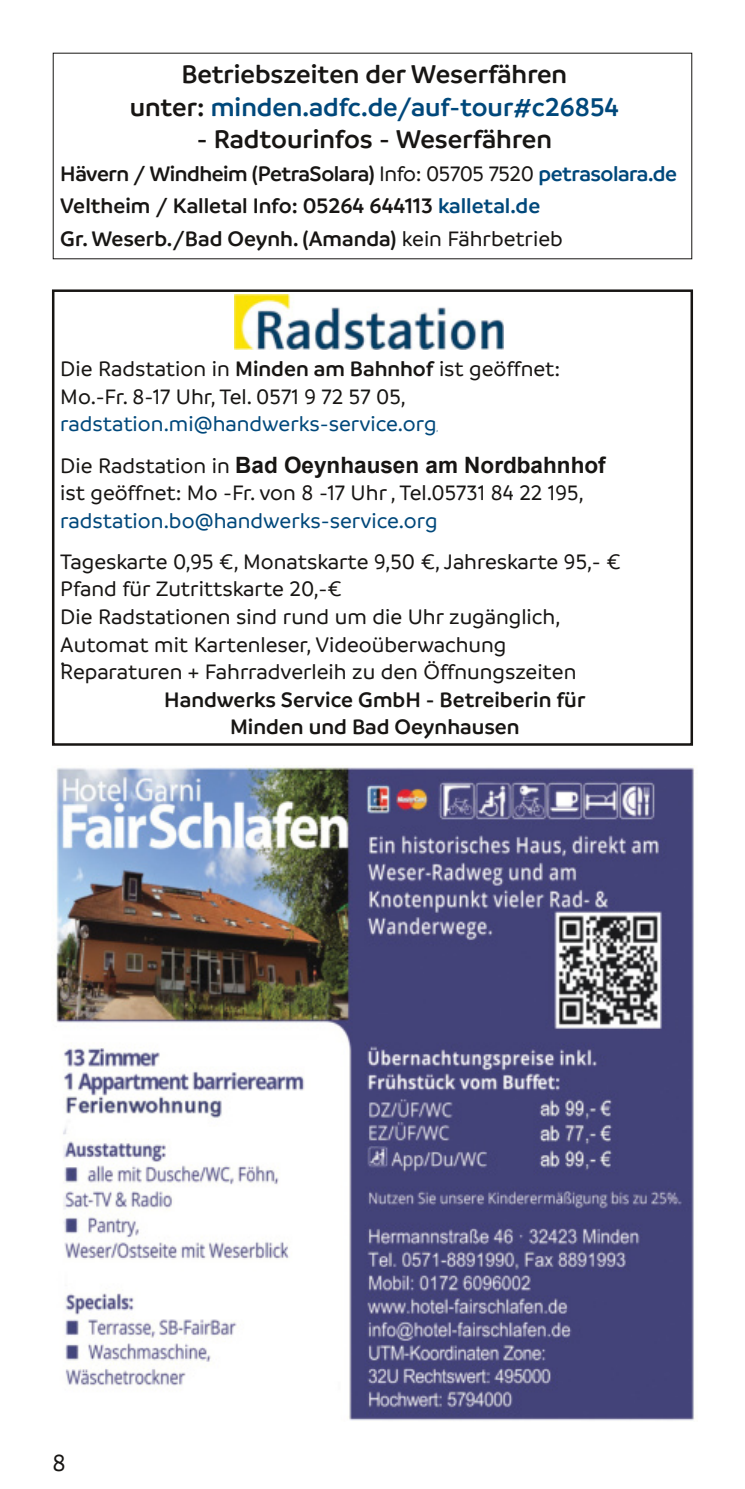
<style>
.page{position:relative;width:745px;height:1489px;background:#fff}
.page>*{position:absolute;margin:0;border:0;box-sizing:border-box;transform-origin:0 0}
.t1{font:27.5px/32.5px ".F0 x 19 bd 9 f";color:#171513;text-align:center}
.t2{font:25px ".F0 x 19 bda 4";color:#171513}
.t3{font:22.5px/27.5px ".F0 x 19 bda 4";color:#171513}
.t4{font:22.5px/32.5px ".F0 x 19 bd 9 f";color:#171513}
.t5{font:22.5px ".F0 x 19 bda 4";letter-spacing:-.005em;color:#00487b}
.t6{font:700 22.5px "Arial";color:#171513}
.t7{font:7.5px ".F0 x 19 bda 4";color:#014c7b}
.s1{color:#00487b}
.s2{font-family:".F0 x 19 bda 4"}
.s3{font-family:".F0 x 19 bd 9 f"}
.s4{font-family:".F0 x 19 bda 4";font-weight:400}
</style>
<div class="page">
<div style="left:52px;top:289px;width:640px;height:456px;border:3px solid #171513"></div>
<img style="left:234px;top:294px;width:269px;height:55px">
<img style="left:56px;top:765px;width:638px;height:655px">
<p class="t1" style="left:130px;top:59px;width:490px">Betriebszeiten der Weserfähren<br>unter: <span class="s1">minden.adfc.de/auf-tour#c26854</span></p>
<p class="t1" style="left:196px;top:124px;width:356px">- Radtourinfos - Weserfähren</p>
<p class="t4" style="left:60px;top:158px;width:618px">Hävern / Windheim (PetraSolara) <span class="s2">Info: 05705 7520</span> <span class="s1">petrasolara.de<br></span>Veltheim / Kalletal Info: 05264 644113 <span class="s1">kalletal.de<br></span>Gr. Weserb./Bad Oeynh. (Amanda) <span class="s2">kein Fährbetrieb</span></p>
<p class="t3" style="left:60px;top:356px;width:501px">Die Radstation in <span class="s3">Minden am Bahnhof</span> ist geöffnet:<br>Mo.-Fr. 8-17 Uhr, Tel. 0571 9 72 57 05,</p>
<p class="t5" style="left:60px;top:413px;width:377px">radstation.mi@handwerks-service.org</p>
<p class="t7" style="left:436px;top:425px;width:3px">,</p>
<p class="t6" style="left:60px;top:449px;width:546px"><span class="s4">Die Radstation in</span> Bad Oeynhausen am Nordbahnhof</p>
<p class="t3" style="left:60px;top:479px;width:524px">ist geöffnet: Mo -Fr. von 8 -17 Uhr , Tel.05731 84 22 195,</p>
<p class="t5" style="left:60px;top:509px;width:378px">radstation.bo@handwerks-service.org</p>
<p class="t3" style="left:60px;top:548px;width:561px">Tageskarte 0,95 €, Monatskarte 9,50 €, Jahreskarte 95,- € Pfand für Zutrittskarte 20,-€<br>Die Radstationen sind rund um die Uhr zugänglich, Automat mit Kartenleser, Videoüberwachung</p>
<p class="t3" style="left:60px;top:644px;width:7px">.</p>
<p class="t3" style="left:60px;top:658px;width:517px">Reparaturen + Fahrradverleih zu den Öffnungszeiten</p>
<p class="t4" style="left:164px;top:685px;width:422px;line-height:27.5px;text-align:center">Handwerks Service GmbH - Betreiberin für<br>Minden und Bad Oeynhausen</p>
<p class="t2" style="left:52px;top:1450px;width:15px">8</p>
</div>
